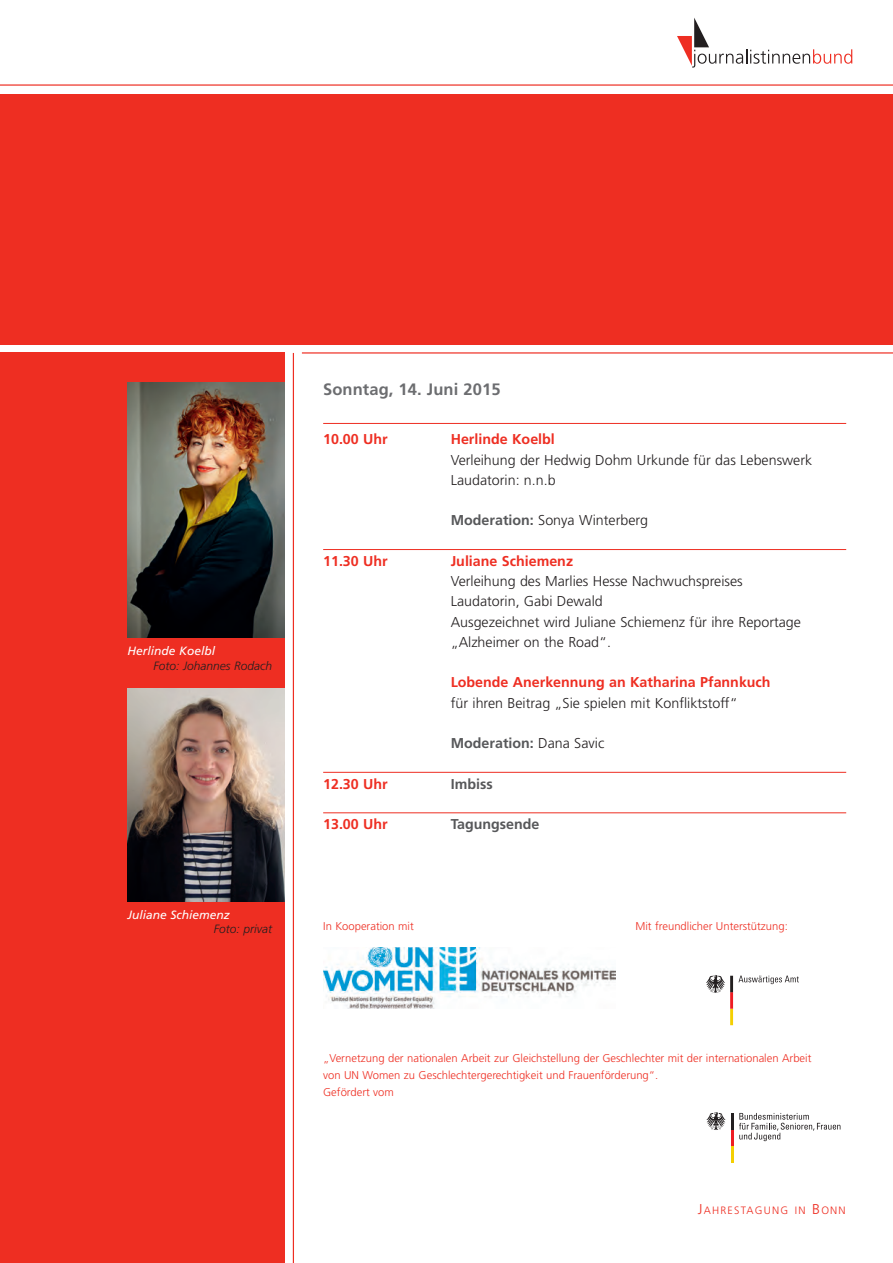
<style>
.page{position:relative;width:893px;height:1263px;background:#fff}
.page>*{position:absolute;margin:0;border:0;box-sizing:border-box;transform-origin:0 0}
.t1{font:700 16.5px "Frutiger";letter-spacing:.005em;color:#6c6d70}
.t2{font:300 14.25px/20.2px "Frutiger";color:#231f20}
.t3{font:700 14.25px "Frutiger";color:#ee2e22}
.t4{font:700 14.25px "Frutiger";color:#57585a}
.t5{font:italic 12px "Frutiger";color:#fff}
.t6{font:italic 300 12px "Frutiger CE";color:#231f20}
.t7{font:300 11.25px/17.2px "Frutiger";color:#ee2e22}
.t8{font:300 10.65px "Frutiger";letter-spacing:.11em;color:#ee2e22}
.s1{font-weight:700;color:#57585a}
.s2{font-weight:300;color:#231f20}
.s3{font-size:14.25px}
</style>
<div class="page">
<div style="left:0;top:353px;width:285px;height:910px;background:#ee2e22"></div>
<svg style="left:739px;top:1113px;width:101px;height:28px"></svg>
<svg style="left:706px;top:1112px;width:27px;height:50px"></svg>
<div style="left:0;top:94px;width:893px;height:250px;background:#ee2e22"></div>
<hr style="left:302px;top:352px;width:591px;height:2px;background:#ee2e22">
<hr style="left:293px;top:353px;width:1px;height:910px;background:#ee2e22">
<svg style="left:677px;top:18px;width:175px;height:50px"></svg>
<hr style="left:323px;top:423px;width:523px;height:1px;background:#ee2e22">
<hr style="left:323px;top:549px;width:523px;height:1px;background:#ee2e22">
<hr style="left:323px;top:772px;width:523px;height:1px;background:#ee2e22">
<hr style="left:323px;top:812px;width:523px;height:1px;background:#ee2e22">
<img style="left:128px;top:689px;width:157px;height:212px">
<img style="left:128px;top:383px;width:157px;height:255px">
<svg style="left:706px;top:975px;width:93px;height:50px"></svg>
<img style="left:324px;top:947px;width:292px;height:62px">
<hr style="left:0;top:84px;width:893px;height:2px;background:#ee2e22">
<p class="t5" style="left:128px;top:646px;width:89px">Herlinde Koelbl</p>
<p class="t6" style="left:153px;top:661px;width:120px">Foto: Johannes Rodach</p>
<p class="t5" style="left:128px;top:910px;width:104px">Juliane Schiemenz</p>
<p class="t6" style="left:214px;top:924px;width:60px">Foto: privat</p>
<p class="t1" style="left:323px;top:383px;width:179px">Sonntag, 14. Juni 2015</p>
<p class="t3" style="left:323px;top:434px;width:66px">10.00 Uhr</p>
<p class="t3" style="left:451px;top:434px;width:106px">Herlinde Koelbl</p>
<p class="t2" style="left:451px;top:451px;width:363px">Verleihung der Hedwig Dohm Urkunde für das Lebenswerk<br>Laudatorin: n.n.b</p>
<p class="t2" style="left:451px;top:511px;width:199px"><span class="s1">Moderation:</span> Sonya Winterberg</p>
<p class="t3" style="left:323px;top:555px;width:66px">11.30 Uhr</p>
<p class="t3" style="left:451px;top:555px;width:124px">Juliane Schiemenz</p>
<p class="t2" style="left:451px;top:572px;width:352px">Verleihung des Marlies Hesse Nachwuchspreises Laudatorin, Gabi Dewald<br>Ausgezeichnet wird Juliane Schiemenz für ihre Reportage „Alzheimer on the Road“.</p>
<p class="t3" style="left:451px;top:677px;width:321px">Lobende Anerkennung an Katharina Pfannkuch</p>
<p class="t2" style="left:451px;top:694px;width:288px">für ihren Beitrag „Sie spielen mit Konfliktstoff“</p>
<p class="t4" style="left:451px;top:737px;width:155px">Moderation: <span class="s2">Dana Savic</span></p>
<p class="t3" style="left:323px;top:778px;width:66px">12.30 Uhr</p>
<p class="t4" style="left:451px;top:778px;width:43px">Imbiss</p>
<p class="t3" style="left:323px;top:818px;width:66px">13.00 Uhr</p>
<p class="t4" style="left:451px;top:818px;width:90px">Tagungsende</p>
<p class="t7" style="left:323px;top:919px;width:92px">In Kooperation mit</p>
<p class="t7" style="left:635px;top:919px;width:154px">Mit freundlicher Unterstützung:</p>
<p class="t7" style="left:323px;top:1050px;width:490px">„Vernetzung der nationalen Arbeit zur Gleichstellung der Geschlechter mit der internationalen Arbeit von UN Women zu Geschlechtergerechtigkeit und Frauenförderung“.<br>Gefördert vom</p>
<p class="t8" style="left:698px;top:1206px;width:149px"><span class="s3">J</span>AHRESTAGUNG IN <span class="s3">B</span>ONN</p>
</div>
